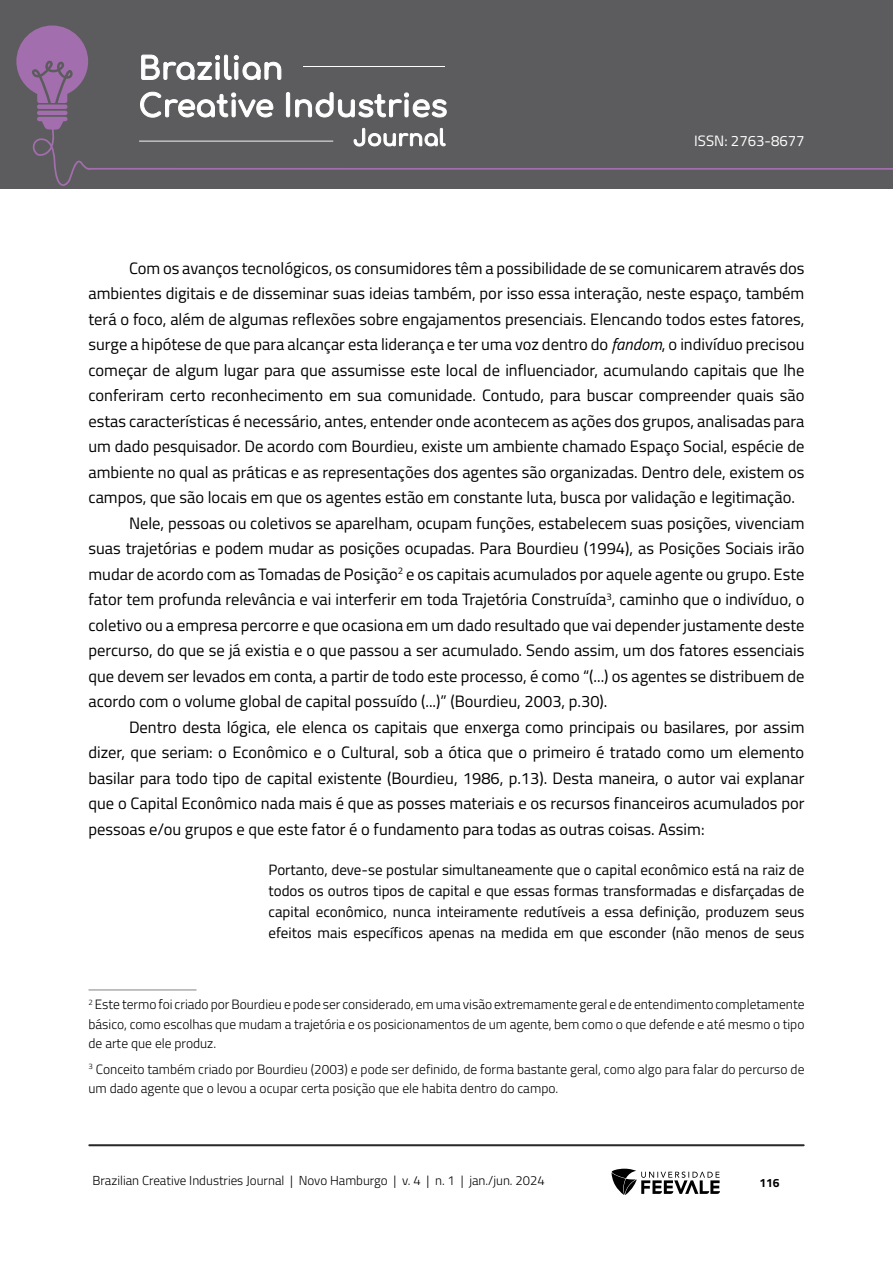
<style>
.page{position:relative;width:893px;height:1263px;background:#fff}
.page>*{position:absolute;margin:0;border:0;box-sizing:border-box;transform-origin:0 0}
.Corpo_de_texto{font:16.5px/25.5px "Titillium Web";color:#000;text-align:justify}
.Citação{font:15px/21px "Titillium Web";color:#000;text-align:justify}
.t1{font:15px "Titillium Web";color:#fff}
.Rodapé{font:300 13.5px/19.5px "Titillium Web";color:#000;text-align:justify}
.t2{font:300 13.05px "Titillium Web";color:#000}
.t3{font:700 12px "Titillium Web";color:#000}
.s1{font-style:italic}
</style>
<div class="page">
<div style="left:0;top:0;width:893px;height:188px;background:#5c5c5e"></div>
<hr style="left:37px;top:111px;width:30px;height:4px;background:#a36ead;border-radius:2px">
<svg style="left:37px;top:117px;width:30px;height:11px"></svg>
<hr style="left:37px;top:105px;width:30px;height:4px;background:#a36ead;border-radius:2px">
<svg style="left:16px;top:26px;width:72px;height:77px"></svg>
<svg style="left:32px;top:128px;width:861px;height:58px"></svg>
<hr style="left:89px;top:1144px;width:715px;height:2px;background:#282828">
<svg style="left:611px;top:1169px;width:109px;height:26px"></svg>
<svg style="left:141px;top:54px;width:141px;height:26px"></svg>
<svg style="left:140px;top:91px;width:134px;height:27px"></svg>
<svg style="left:285px;top:92px;width:162px;height:26px"></svg>
<svg style="left:353px;top:127px;width:93px;height:20px"></svg>
<hr style="left:303px;top:66px;width:142px;height:1px;background:#fff">
<hr style="left:139px;top:141px;width:194px;height:1px;background:#fff">
<hr style="left:88px;top:989px;width:108px;height:1px;background:#808285">
<p class="t1" style="left:694px;top:130px;width:112px">ISSN: 2763-8677</p>
<p class="Corpo_de_texto" style="left:88px;top:254px;width:717px;text-indent:40px">Com os avanços tecnológicos, os consumidores têm a possibilidade de se comunicarem através dos ambientes digitais e de disseminar suas ideias também, por isso essa interação, neste espaço, também terá o foco, além de algumas reflexões sobre engajamentos presenciais. Elencando todos estes fatores, surge a hipótese de que para alcançar esta liderança e ter uma voz dentro do <span class="s1">fandom</span>, o indivíduo precisou começar de algum lugar para que assumisse este local de influenciador, acumulando capitais que lhe conferiram certo reconhecimento em sua comunidade. Contudo, para buscar compreender quais são estas características é necessário, antes, entender onde acontecem as ações dos grupos, analisadas para um dado pesquisador. De acordo com Bourdieu, existe um ambiente chamado Espaço Social, espécie de ambiente no qual as práticas e as representações dos agentes são organizadas. Dentro dele, existem os campos, que são locais em que os agentes estão em constante luta, busca por validação e legitimação.</p>
<p class="Corpo_de_texto" style="left:88px;top:509px;width:717px;text-indent:40px">Nele, pessoas ou coletivos se aparelham, ocupam funções, estabelecem suas posições, vivenciam suas trajetórias e podem mudar as posições ocupadas. Para Bourdieu (1994), as Posições Sociais irão mudar de acordo com as Tomadas de Posição<sup>2</sup> e os capitais acumulados por aquele agente ou grupo. Este fator tem profunda relevância e vai interferir em toda Trajetória Construída<sup>3</sup>, caminho que o indivíduo, o coletivo ou a empresa percorre e que ocasiona em um dado resultado que vai depender justamente deste percurso, do que se já existia e o que passou a ser acumulado. Sendo assim, um dos fatores essenciais que devem ser levados em conta, a partir de todo este processo, é como “(...) os agentes se distribuem de acordo com o volume global de capital possuído (...)” (Bourdieu, 2003, p.30).</p>
<p class="Corpo_de_texto" style="left:88px;top:713px;width:717px;text-indent:40px">Dentro desta lógica, ele elenca os capitais que enxerga como principais ou basilares, por assim dizer, que seriam: o Econômico e o Cultural, sob a ótica que o primeiro é tratado como um elemento basilar para todo tipo de capital existente (Bourdieu, 1986, p.13). Desta maneira, o autor vai explanar que o Capital Econômico nada mais é que as posses materiais e os recursos financeiros acumulados por pessoas e/ou grupos e que este fator é o fundamento para todas as outras coisas. Assim:</p>
<p class="Citação" style="left:268px;top:859px;width:537px">Portanto, deve-se postular simultaneamente que o capital econômico está na raiz de todos os outros tipos de capital e que essas formas transformadas e disfarçadas de capital econômico, nunca inteiramente redutíveis a essa definição, produzem seus efeitos mais específicos apenas na medida em que esconder (não menos de seus</p>
<p class="Rodapé" style="left:88px;top:994px;width:718px"><sup>2</sup> Este termo foi criado por Bourdieu e pode ser considerado, em uma visão extremamente geral e de entendimento completamente básico, como escolhas que mudam a trajetória e os posicionamentos de um agente, bem como o que defende e até mesmo o tipo de arte que ele produz.</p>
<p class="Rodapé" style="left:88px;top:1059px;width:717px"><sup>3</sup> Conceito também criado por Bourdieu (2003) e pode ser definido, de forma bastante geral, como algo para falar do percurso de um dado agente que o levou a ocupar certa posição que ele habita dentro do campo.</p>
<p class="t2" style="left:92px;top:1171px;width:454px">Brazilian Creative Industries Journal | Novo Hamburgo | v. 4 | n. 1 | jan./jun. 2024</p>
<p class="t3" style="left:759px;top:1174px;width:22px">116</p>
</div>
